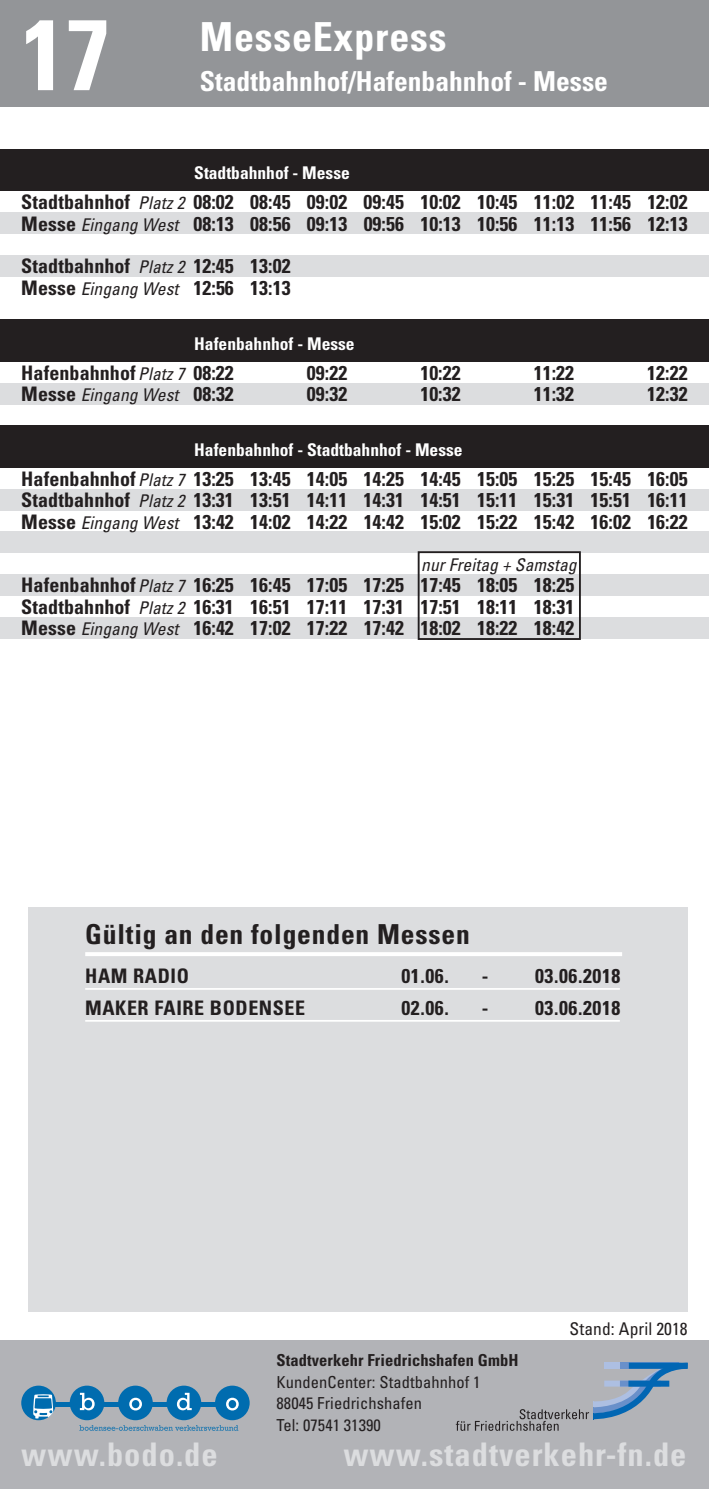
<style>
.page{position:relative;width:709px;height:1489px;background:#fff}
.page>*{position:absolute;margin:0;border:0;box-sizing:border-box;transform-origin:0 0}
.t1{font:700 condensed 100px "Univers";color:#fff}
.t2{font:700 condensed 40px "Univers";letter-spacing:.02em;color:#fff}
.t3{font:700 condensed 32.5px "Univers";letter-spacing:.03em;color:#dcdddf}
.t4{font:700 condensed 27.5px "Univers";color:#fff}
.t5{font:700 condensed 27.5px "Univers";letter-spacing:.03em;color:#231f20}
.t6{font:700 condensed 20px/21.2px "Univers";letter-spacing:.005em;color:#231f20}
.t7{font:700 condensed 20px "Univers";letter-spacing:.03em;color:#231f20}
.t8{font:700 condensed 17.5px/18.8px "Univers";color:#fff}
.t9{font:italic condensed 17.5px "Univers";letter-spacing:.005em;color:#231f20}
.t10{font:condensed 17.5px "Univers";letter-spacing:.005em;color:#231f20}
.t11{font:condensed 16.5px/21.5px "Univers";letter-spacing:.005em;color:#231f20}
.t12{font:700 condensed 16.5px "Univers";letter-spacing:.005em;color:#231f20}
.s1{font-weight:400;font-style:italic;font-size:17.5px}
.s2{font-weight:700;font-style:normal;font-size:20px}
</style>
<div class="page">
<div style="left:0;top:489px;width:709px;height:21px;background:#dcdddf"></div>
<div style="left:0;top:0;width:709px;height:106px;background:#939598"></div>
<div style="left:0;top:149px;width:709px;height:42px;background:#231f20"></div>
<div style="left:0;top:319px;width:709px;height:42px;background:#231f20"></div>
<div style="left:0;top:425px;width:709px;height:43px;background:#231f20"></div>
<div style="left:0;top:213px;width:709px;height:21px;background:#dcdddf"></div>
<div style="left:0;top:255px;width:709px;height:21px;background:#dcdddf"></div>
<div style="left:0;top:574px;width:709px;height:21px;background:#dcdddf"></div>
<div style="left:0;top:383px;width:709px;height:21px;background:#dcdddf"></div>
<div style="left:0;top:531px;width:709px;height:22px;background:#dcdddf"></div>
<div style="left:0;top:617px;width:709px;height:21px;background:#dcdddf"></div>
<div style="left:418px;top:551px;width:163px;height:89px;border:2px solid #231f20"></div>
<div style="left:28px;top:907px;width:659px;height:404px;background:#dcdddf"></div>
<hr style="left:85px;top:988px;width:535px;height:1px;background:#fff">
<hr style="left:85px;top:1019px;width:535px;height:2px;background:#fff">
<hr style="left:85px;top:952px;width:537px;height:4px;background:#fff">
<div style="left:0;top:1339px;width:709px;height:149px;background:#b2b3b7"></div>
<div style="left:40px;top:1401px;width:203px;height:5px;background:#006caf"></div>
<div style="left:70px;top:1385px;width:34px;height:34px;background:#006caf;border-radius:50%"></div>
<div style="left:21px;top:1385px;width:35px;height:34px;background:#006caf;border-radius:50%"></div>
<svg style="left:33px;top:1394px;width:20px;height:24px"></svg>
<div style="left:118px;top:1385px;width:35px;height:34px;background:#006caf;border-radius:50%"></div>
<div style="left:167px;top:1385px;width:34px;height:34px;background:#006caf;border-radius:50%"></div>
<div style="left:215px;top:1385px;width:35px;height:34px;background:#006caf;border-radius:50%"></div>
<svg style="left:80px;top:1392px;width:159px;height:18px"></svg>
<svg style="left:79px;top:1425px;width:159px;height:5px"></svg>
<svg style="left:456px;top:1362px;width:231px;height:68px"></svg>
<h1 class="t1" style="left:21px;top:-7px;width:90px">17</h1>
<h2 class="t2" style="left:200px;top:12px;width:248px">MesseExpress</h2>
<h3 class="t4" style="left:200px;top:64px;width:409px">Stadtbahnhof/Hafenbahnhof - Messe</h3>
<p class="t8" style="left:236px;top:152px;width:37px">erste<br>Fahrt</p>
<p class="t8" style="left:194px;top:164px;width:157px">Stadtbahnhof - Messe</p>
<p class="t6" style="left:21px;top:192px;width:668px">Stadtbahnhof <span class="s1">Platz 2</span> 08:02 08:45 09:02 09:45 10:02 10:45 11:02 11:45 12:02<br>Messe <span class="s1">Eingang West</span> 08:13 08:56 09:13 09:56 10:13 10:56 11:13 11:56 12:13</p>
<p class="t6" style="left:21px;top:255px;width:271px">Stadtbahnhof <span class="s1">Platz 2</span> 12:45 13:02<br>Messe <span class="s1">Eingang West</span> 12:56 13:13</p>
<p class="t8" style="left:194px;top:334px;width:162px">Hafenbahnhof - Messe</p>
<p class="t6" style="left:21px;top:362px;width:214px">Hafenbahnhof <span class="s1">Platz 7</span> 08:22</p>
<p class="t6" style="left:307px;top:362px;width:42px">09:22</p>
<p class="t6" style="left:420px;top:362px;width:42px">10:22</p>
<p class="t6" style="left:534px;top:362px;width:42px">11:22</p>
<p class="t6" style="left:647px;top:362px;width:42px">12:22</p>
<p class="t9" style="left:21px;top:383px;width:214px"><span class="s2">Messe</span> Eingang West <span class="s2">08:32</span></p>
<p class="t6" style="left:307px;top:383px;width:42px">09:32</p>
<p class="t6" style="left:420px;top:383px;width:42px">10:32</p>
<p class="t6" style="left:534px;top:383px;width:42px">11:32</p>
<p class="t6" style="left:647px;top:383px;width:42px">12:32</p>
<p class="t8" style="left:194px;top:440px;width:270px">Hafenbahnhof - Stadtbahnhof - Messe</p>
<p class="t6" style="left:21px;top:468px;width:668px;text-align:justify">Hafenbahnhof <span class="s1">Platz 7</span> 13:25 13:45 14:05 14:25 14:45 15:05 15:25 15:45 16:05<br>Stadtbahnhof <span class="s1">Platz 2</span> 13:31 13:51 14:11 14:31 14:51 15:11 15:31 15:51 16:11<br>Messe <span class="s1">Eingang West</span> 13:42 14:02 14:22 14:42 15:02 15:22 15:42 16:02 16:22</p>
<p class="t9" style="left:421px;top:553px;width:157px">nur Freitag + Samstag</p>
<p class="t6" style="left:21px;top:574px;width:554px;text-align:justify">Hafenbahnhof <span class="s1">Platz 7</span> 16:25 16:45 17:05 17:25 17:45 18:05 18:25<br>Stadtbahnhof <span class="s1">Platz 2</span> 16:31 16:51 17:11 17:31 17:51 18:11 18:31<br>Messe <span class="s1">Eingang West</span> 16:42 17:02 17:22 17:42 18:02 18:22 18:42</p>
<h3 class="t5" style="left:85px;top:916px;width:386px">Gültig an den folgenden Messen</h3>
<p class="t7" style="left:85px;top:963px;width:105px">HAM RADIO</p>
<p class="t6" style="left:401px;top:965px;width:49px">01.06.</p>
<p class="t6" style="left:482px;top:965px;width:140px">- 03.06.2018</p>
<p class="t7" style="left:85px;top:995px;width:221px">MAKER FAIRE BODENSEE</p>
<p class="t6" style="left:401px;top:997px;width:49px">02.06.</p>
<p class="t6" style="left:482px;top:997px;width:140px">- 03.06.2018</p>
<p class="t12" style="left:276px;top:1349px;width:243px">Stadtverkehr Friedrichshafen GmbH</p>
<p class="t11" style="left:276px;top:1370px;width:205px">KundenCenter: Stadtbahnhof 1<br>88045 Friedrichshafen<br>Tel: 07541 31390</p>
<p class="t10" style="left:569px;top:1317px;width:120px">Stand: April 2018</p>
<h3 class="t3" style="left:21px;top:1434px;width:198px">www.bodo.de</h3>
<h3 class="t3" style="left:343px;top:1434px;width:345px">www.stadtverkehr-fn.de</h3>
</div>
